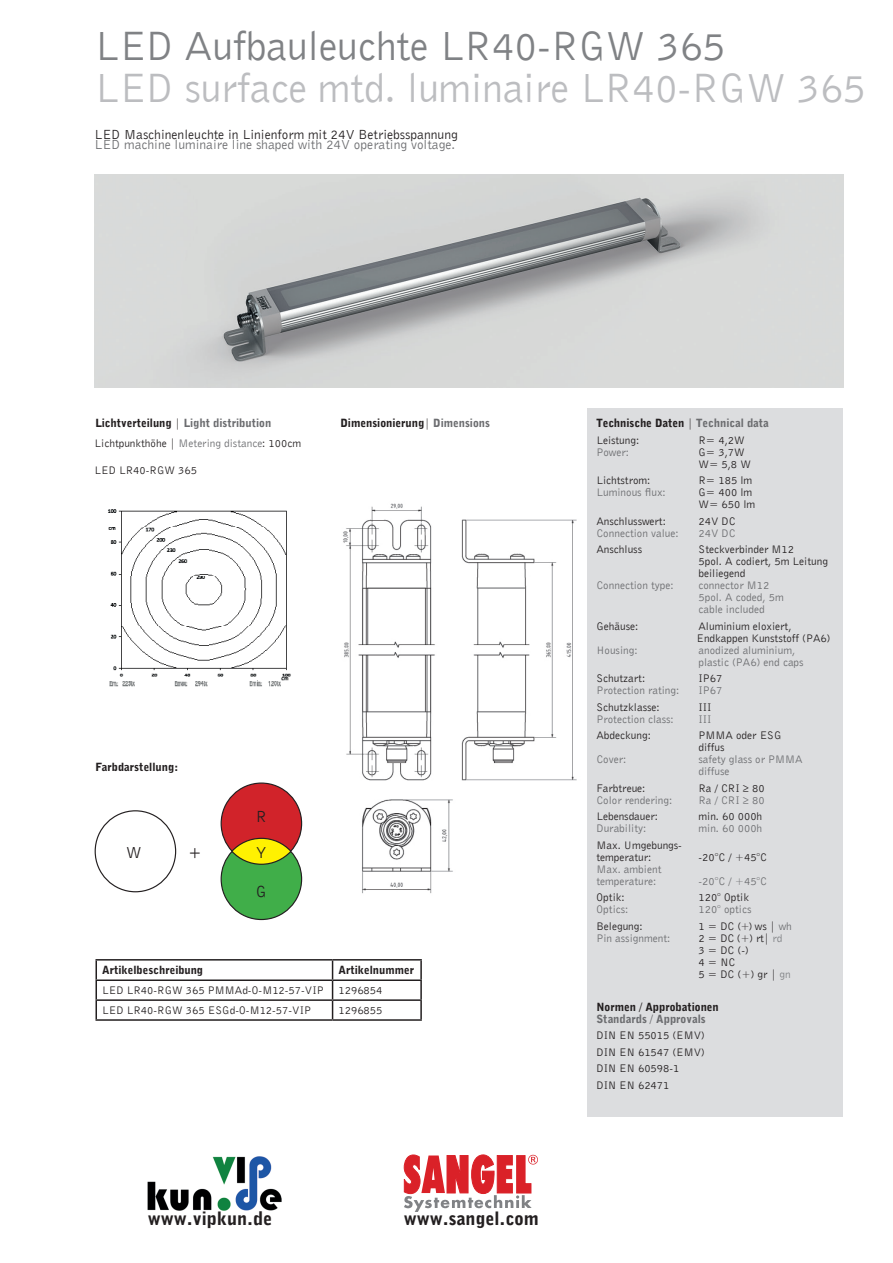
<style>
.page{position:relative;width:893px;height:1263px;background:#fff}
.page>*{position:absolute;margin:0;border:0;box-sizing:border-box;transform-origin:0 0}
.t1{font:42px "Bell Gothic BT Roman";letter-spacing:-.01em;color:#bcbdc0}
.t2{font:42px "Bell Gothic BT Roman";letter-spacing:-.01em;color:#808285}
.t3{font:18px "Bell Gothic BT Black";color:#231f20}
.t4{font:16.5px "Bell Gothic BT Roman";color:#231f20}
.t5{font:16.5px "Bell Gothic BT Bold";color:#231f20}
.t6{font:13.5px "Bell Gothic BT Roman";color:#231f20}
.t7{font:13.5px "Bell Gothic BT Roman";color:#6c6d70}
.t8{font:11.25px/12px "Bell Gothic BT Roman";color:#231f20}
.t9{font:11.25px/12px "Bell Gothic BT Roman";color:#6c6d70}
.t10{font:11.25px "Bell Gothic BT Black";color:#231f20}
.t11{font:11.25px "Bell Gothic BT Black";color:#6c6d70}
.t12{font:900 11.25px "Bell Gothic Std";color:#231f20}
.s1{color:#231f20}
.s2{font-family:"Bell Gothic BT Roman";color:#231f20}
.s3{font-family:"Bell Gothic BT Roman"}
.s4{color:#6c6d70}
.s5{color:#808285}
</style>
<div class="page">
<div style="left:95px;top:810px;width:81px;height:82px;border:1px solid #231f20;border-radius:50%"></div>
<svg style="left:220px;top:782px;width:83px;height:139px"></svg>
<svg style="left:404px;top:1155px;width:134px;height:57px"></svg>
<img style="left:148px;top:1156px;width:134px;height:54px">
<div style="left:588px;top:408px;width:255px;height:708px;background:#dcdddf"></div>
<img style="left:108px;top:509px;width:183px;height:178px">
<img style="left:95px;top:174px;width:748px;height:214px">
<hr style="left:95px;top:959px;width:238px;height:1px;background:#231f20">
<hr style="left:333px;top:959px;width:89px;height:1px;background:#231f20">
<hr style="left:95px;top:979px;width:238px;height:2px;background:#231f20">
<hr style="left:333px;top:979px;width:89px;height:2px;background:#231f20">
<hr style="left:95px;top:999px;width:238px;height:2px;background:#231f20">
<svg style="left:95px;top:960px;width:2px;height:59px"></svg>
<hr style="left:333px;top:999px;width:89px;height:2px;background:#231f20">
<svg style="left:332px;top:960px;width:1px;height:59px"></svg>
<svg style="left:420px;top:960px;width:2px;height:59px"></svg>
<hr style="left:95px;top:1019px;width:238px;height:2px;background:#231f20">
<hr style="left:333px;top:1019px;width:89px;height:2px;background:#231f20">
<img style="left:343px;top:503px;width:234px;height:391px">
<h1 class="t2" style="left:95px;top:20px;width:633px">LED Aufbauleuchte LR40-RGW 365</h1>
<h1 class="t1" style="left:95px;top:62px;width:773px">LED surface mtd. luminaire LR40-RGW 365</h1>
<p class="t6" style="left:95px;top:126px;width:365px">LED Maschinenleuchte in Linienform mit 24V Betriebsspannung</p>
<p class="t7" style="left:95px;top:136px;width:362px">LED machine luminaire line shaped with 24V operating voltage.</p>
<p class="t11" style="left:95px;top:416px;width:177px"><span class="s1">Lichtverteilung</span> <span class="s2">|</span> Light distribution</p>
<p class="t10" style="left:340px;top:416px;width:151px">Dimensionierung<span class="s3">|</span> <span class="s4">Dimensions</span></p>
<p class="t8" style="left:95px;top:437px;width:208px">Lichtpunkthöhe | <span class="s4">Metering distance</span>: 100cm</p>
<p class="t8" style="left:95px;top:464px;width:104px">LED LR40-RGW 365</p>
<p class="t12" style="left:95px;top:760px;width:84px">Farbdarstellung:</p>
<h3 class="t4" style="left:126px;top:842px;width:17px">W</h3>
<h3 class="t5" style="left:188px;top:841px;width:15px">+</h3>
<h3 class="t4" style="left:256px;top:806px;width:12px">R</h3>
<h3 class="t4" style="left:256px;top:842px;width:12px">Y</h3>
<h3 class="t4" style="left:256px;top:882px;width:12px">G</h3>
<p class="t12" style="left:102px;top:964px;width:102px">Artikelbeschreibung</p>
<p class="t12" style="left:339px;top:964px;width:77px">Artikelnummer</p>
<p class="t8" style="left:102px;top:984px;width:223px">LED LR40-RGW 365 PMMAd-O-M12-57-VIP</p>
<p class="t8" style="left:339px;top:984px;width:45px">1296854</p>
<p class="t8" style="left:102px;top:1004px;width:210px">LED LR40-RGW 365 ESGd-O-M12-57-VIP</p>
<p class="t8" style="left:339px;top:1004px;width:45px">1296855</p>
<h2 class="t3" style="left:148px;top:1208px;width:126px">www.vipkun.de</h2>
<h2 class="t3" style="left:404px;top:1208px;width:136px">www.sangel.com</h2>
<p class="t10" style="left:596px;top:416px;width:174px">Technische Daten <span class="s3">|</span> <span class="s4">Technical data</span></p>
<p class="t8" style="left:596px;top:433px;width:44px">Leistung:</p>
<p class="t8" style="left:698px;top:433px;width:48px">R= 4,2W</p>
<p class="t9" style="left:596px;top:445px;width:34px">Power:</p>
<p class="t8" style="left:698px;top:445px;width:54px">G= 3,7W<br>W= 5,8 W</p>
<p class="t8" style="left:596px;top:474px;width:55px">Lichtstrom:</p>
<p class="t8" style="left:698px;top:474px;width:55px">R= 185 lm</p>
<p class="t9" style="left:596px;top:486px;width:71px">Luminous flux:</p>
<p class="t8" style="left:698px;top:486px;width:58px">G= 400 lm<br>W= 650 lm</p>
<p class="t8" style="left:596px;top:514px;width:71px">Anschlusswert:</p>
<p class="t8" style="left:698px;top:514px;width:39px">24V DC</p>
<p class="t9" style="left:596px;top:526px;width:84px">Connection value:</p>
<p class="t9" style="left:698px;top:526px;width:39px">24V DC</p>
<p class="t8" style="left:596px;top:543px;width:47px">Anschluss</p>
<p class="t8" style="left:698px;top:543px;width:131px">Steckverbinder M12<br>5pol. A codiert, 5m Leitung beiliegend</p>
<p class="t9" style="left:596px;top:579px;width:79px">Connection type:</p>
<p class="t9" style="left:698px;top:579px;width:87px">connector M12<br>5pol. A coded, 5m cable included</p>
<p class="t8" style="left:596px;top:619px;width:43px">Gehäuse:</p>
<p class="t8" style="left:696px;top:619px;width:136px">Aluminium eloxiert,<br>Endkappen Kunststoff (PA6)</p>
<p class="t9" style="left:596px;top:643px;width:43px">Housing:</p>
<p class="t9" style="left:698px;top:643px;width:107px">anodized aluminium, plastic (PA6) end caps</p>
<p class="t8" style="left:596px;top:672px;width:50px">Schutzart:</p>
<p class="t8" style="left:698px;top:672px;width:25px">IP67</p>
<p class="t9" style="left:596px;top:684px;width:84px">Protection rating:</p>
<p class="t9" style="left:698px;top:684px;width:25px">IP67</p>
<p class="t8" style="left:596px;top:700px;width:65px">Schutzklasse:</p>
<p class="t8" style="left:698px;top:700px;width:15px">III</p>
<p class="t9" style="left:596px;top:713px;width:79px">Protection class:</p>
<p class="t9" style="left:698px;top:713px;width:15px">III</p>
<p class="t8" style="left:596px;top:729px;width:56px">Abdeckung:</p>
<p class="t8" style="left:698px;top:729px;width:85px">PMMA oder ESG diffus</p>
<p class="t9" style="left:596px;top:753px;width:31px">Cover:</p>
<p class="t9" style="left:698px;top:753px;width:106px">safety glass or PMMA diffuse</p>
<p class="t8" style="left:596px;top:782px;width:51px">Farbtreue:</p>
<p class="t8" style="left:698px;top:782px;width:68px">Ra / CRI ≥ 80</p>
<p class="t9" style="left:596px;top:794px;width:77px">Color rendering:</p>
<p class="t9" style="left:698px;top:794px;width:68px">Ra / CRI ≥ 80</p>
<p class="t8" style="left:596px;top:810px;width:63px">Lebensdauer:</p>
<p class="t8" style="left:698px;top:810px;width:65px">min. 60 000h</p>
<p class="t9" style="left:596px;top:822px;width:51px">Durability:</p>
<p class="t9" style="left:698px;top:822px;width:65px">min. 60 000h</p>
<p class="t8" style="left:596px;top:839px;width:87px">Max. Umgebungs&shy;temperatur:</p>
<p class="t8" style="left:698px;top:851px;width:70px">-20°C / +45°C</p>
<p class="t9" style="left:596px;top:863px;width:67px">Max. ambient temperature:</p>
<p class="t9" style="left:698px;top:875px;width:70px">-20°C / +45°C</p>
<p class="t8" style="left:596px;top:891px;width:30px">Optik:</p>
<p class="t8" style="left:698px;top:891px;width:52px">120° Optik</p>
<p class="t9" style="left:596px;top:903px;width:33px">Optics:</p>
<p class="t9" style="left:698px;top:903px;width:54px">120° optics</p>
<p class="t8" style="left:596px;top:920px;width:48px">Belegung:</p>
<p class="t8" style="left:698px;top:920px;width:95px">1 = DC (+) ws | <span class="s4">wh</span></p>
<p class="t9" style="left:596px;top:932px;width:75px">Pin assignment:</p>
<p class="t8" style="left:698px;top:932px;width:94px">2 = DC (+) rt| <span class="s5">rd<br></span>3 = DC (-)<br>4 = NC<br>5 = DC (+) gr | <span class="s5">gn</span></p>
<p class="t10" style="left:596px;top:1000px;width:124px">Normen / Approbationen</p>
<p class="t11" style="left:596px;top:1012px;width:111px">Standards / Approvals</p>
<p class="t8" style="left:596px;top:1027px;width:110px;line-height:16.5px">DIN EN 55015 (EMV)<br>DIN EN 61547 (EMV)<br>DIN EN 60598-1<br>DIN EN 62471</p>
</div>
